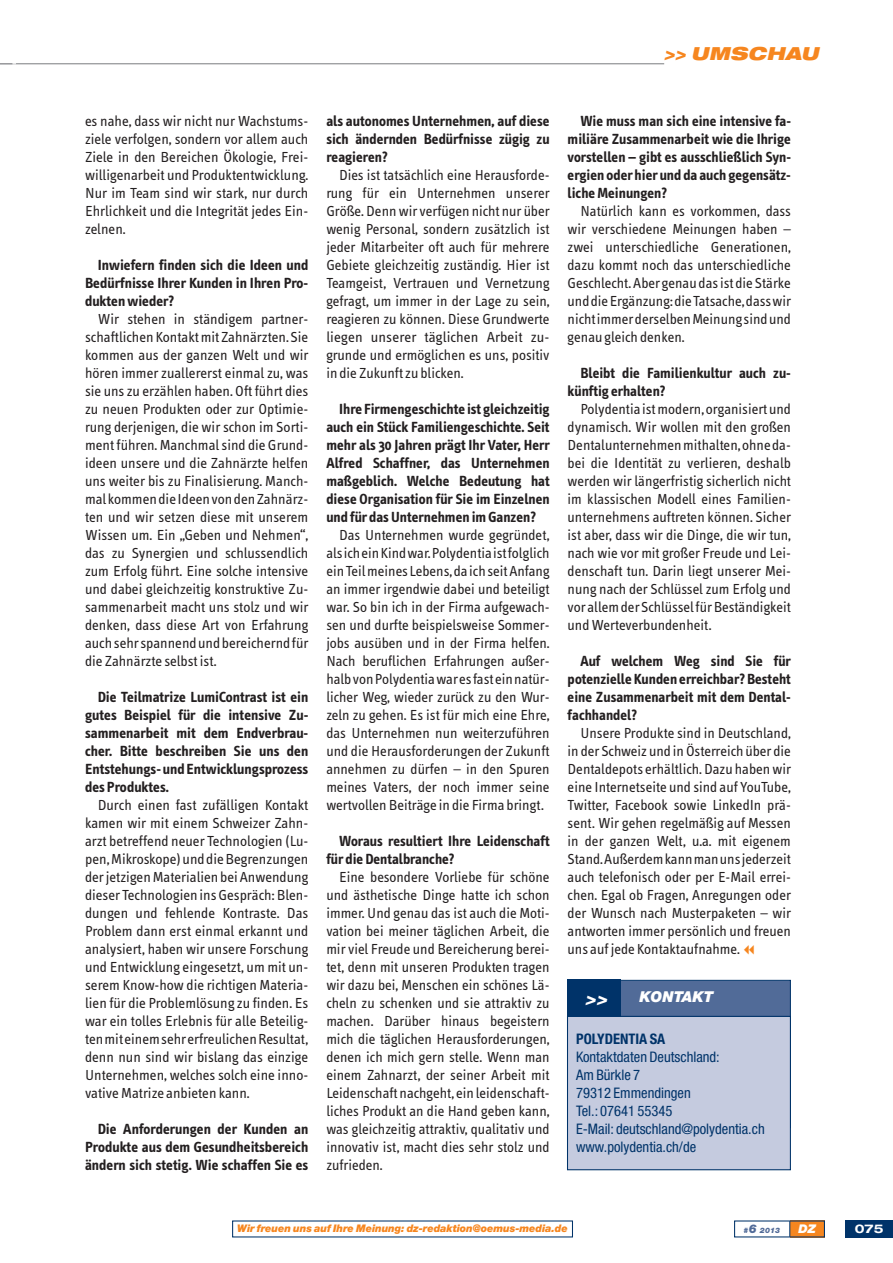
<style>
.page{position:relative;width:893px;height:1263px;background:#fff}
.page>*{position:absolute;margin:0;border:0;box-sizing:border-box;transform-origin:0 0}
.t1{font:italic 900 expanded 18px "Helvetica Neue";color:#f6861f}
.t2{font:italic 900 expanded 18px "Helvetica Neue";color:#fff}
.t3{font:15px/18px "Info Text";color:#231f20;text-align:justify}
.t4{font:700 15px/18px "Info Text";color:#231f20;text-align:justify}
.t5{font:italic 900 15px "Helvetica Neue";color:#fff}
.t6{font:condensed 14.55px/18px "Helvetica Neue";color:#003369}
.t7{font:700 condensed 14.55px "Helvetica Neue";color:#003369}
.t8{font:700 expanded 12px "Helvetica Neue";color:#fff}
.t9{font:italic 900 12px "Helvetica Neue";color:#fff}
.t10{font:italic 900 10.5px "Helvetica Neue";letter-spacing:-.01em;color:#f6861f}
.t11{font:italic 900 7.5px "Helvetica Neue";color:#516b98}
.s1{font-size:12px}
</style>
<div class="page">
<div style="left:790px;top:1220px;width:35px;height:17px;background:#f6861f"></div>
<div style="left:845px;top:1220px;width:48px;height:17px;background:#003369"></div>
<svg style="left:789px;top:1221px;width:1px;height:16px"></svg>
<hr style="left:0;top:63px;width:664px;height:1px;background:#808285">
<svg style="left:0;top:63px;width:16px;height:1px"></svg>
<div style="left:568px;top:981px;width:222px;height:146px;background:#516b98"></div>
<div style="left:568px;top:1017px;width:222px;height:152px;background:#c5cbdf"></div>
<div style="left:567px;top:1016px;width:224px;height:154px;border:1px solid #003369"></div>
<div style="left:567px;top:980px;width:53px;height:37px;background:#003369"></div>
<p class="t1" style="left:664px;top:45px;width:160px">&gt;&gt; UMSCHAU</p>
<p class="t3" style="left:85px;top:113px;width:225px">es nahe, dass wir nicht nur Wachstums&shy;ziele verfolgen, sondern vor allem auch Ziele in den Bereichen Ökologie, Frei&shy;willigenarbeit und Produktentwicklung.<br>Nur im Team sind wir stark, nur durch Ehrlichkeit und die Integrität jedes Ein&shy;zelnen.</p>
<p class="t4" style="left:85px;top:257px;width:225px;text-indent:13px">Inwiefern finden sich die Ideen und Bedürfnisse Ihrer Kunden in Ihren Pro&shy;dukten wieder?</p>
<p class="t3" style="left:85px;top:311px;width:225px;text-indent:13px">Wir stehen in ständigem partner&shy;schaftlichen Kontakt mit Zahnärzten. Sie kommen aus der ganzen Welt und wir hören immer zuallererst einmal zu, was sie uns zu erzählen haben. Oft führt dies zu neuen Produkten oder zur Optimie&shy;rung derjenigen, die wir schon im Sorti&shy;ment führen. Manchmal sind die Grund&shy;ideen unsere und die Zahnärzte helfen uns weiter bis zu Finalisierung. Manch&shy;mal kommen die Ideen von den Zahnärz&shy;ten und wir setzen diese mit unserem Wissen um. Ein „Geben und Nehmen“, das zu Synergien und schlussendlich zum Erfolg führt. Eine solche intensive und dabei gleichzeitig konstruktive Zu&shy;sammenarbeit macht uns stolz und wir denken, dass diese Art von Erfahrung auch sehr spannend und bereichernd für die Zahnärzte selbst ist.</p>
<p class="t4" style="left:85px;top:689px;width:225px;text-indent:13px">Die Teilmatrize LumiContrast ist ein gutes Beispiel für die intensive Zu&shy;sammenarbeit mit dem Endverbrau&shy;cher. Bitte beschreiben Sie uns den Entstehungs- und Entwicklungsprozess des Produktes.</p>
<p class="t3" style="left:85px;top:797px;width:225px;text-indent:13px">Durch einen fast zufälligen Kontakt kamen wir mit einem Schweizer Zahn&shy;arzt betreffend neuer Technologien (Lu&shy;pen, Mikroskope) und die Begrenzungen der jetzigen Materialien bei Anwendung dieser Technologien ins Gespräch: Blen&shy;dungen und fehlende Kontraste. Das Problem dann erst einmal erkannt und analysiert, haben wir unsere Forschung und Entwicklung eingesetzt, um mit un&shy;serem Know-how die richtigen Materia&shy;lien für die Problemlösung zu finden. Es war ein tolles Erlebnis für alle Beteilig&shy;ten mit einem sehr erfreulichen Resultat, denn nun sind wir bislang das einzige Unternehmen, welches solch eine inno&shy;vative Matrize anbieten kann.</p>
<p class="t4" style="left:85px;top:1121px;width:225px;text-indent:13px">Die Anforderungen der Kunden an Produkte aus dem Gesundheitsbereich ändern sich stetig. Wie schaffen Sie es</p>
<p class="t4" style="left:326px;top:113px;width:225px">als autonomes Unternehmen, auf diese sich ändernden Bedürfnisse zügig zu reagieren?</p>
<p class="t3" style="left:326px;top:167px;width:225px;text-indent:13px">Dies ist tatsächlich eine Herausforde&shy;rung für ein Unternehmen unserer Größe. Denn wir verfügen nicht nur über wenig Personal, sondern zusätzlich ist jeder Mitarbeiter oft auch für mehrere Gebiete gleichzeitig zuständig. Hier ist Teamgeist, Vertrauen und Vernetzung gefragt, um immer in der Lage zu sein, reagieren zu können. Diese Grundwerte liegen unserer täglichen Arbeit zu&shy;grunde und ermöglichen es uns, positiv in die Zukunft zu blicken.</p>
<p class="t4" style="left:326px;top:401px;width:225px;text-indent:13px">Ihre Firmengeschichte ist gleichzeitig auch ein Stück Familiengeschichte. Seit mehr als 30 Jahren prägt Ihr Vater, Herr Alfred Schaffner, das Unternehmen maßgeblich. Welche Bedeutung hat diese Organisation für Sie im Einzelnen und für das Unternehmen im Ganzen?</p>
<p class="t3" style="left:326px;top:527px;width:225px;text-indent:13px">Das Unternehmen wurde gegründet, als ich ein Kind war. Polydentia ist folglich ein Teil meines Lebens, da ich seit Anfang an immer irgendwie dabei und beteiligt war. So bin ich in der Firma aufgewach&shy;sen und durfte beispielsweise Sommer&shy;jobs ausüben und in der Firma helfen.<br>Nach beruflichen Erfahrungen außer&shy;halb von Polydentia war es fast ein natür&shy;licher Weg, wieder zurück zu den Wur&shy;zeln zu gehen. Es ist für mich eine Ehre, das Unternehmen nun weiterzuführen und die Herausforderungen der Zukunft annehmen zu dürfen – in den Spuren meines Vaters, der noch immer seine wertvollen Beiträge in die Firma bringt.</p>
<p class="t4" style="left:326px;top:833px;width:225px;text-indent:13px">Woraus resultiert Ihre Leidenschaft für die Dentalbranche?</p>
<p class="t3" style="left:326px;top:869px;width:225px;text-indent:13px">Eine besondere Vorliebe für schöne und ästhetische Dinge hatte ich schon immer. Und genau das ist auch die Moti&shy;vation bei meiner täglichen Arbeit, die mir viel Freude und Bereicherung berei&shy;tet, denn mit unseren Produkten tragen wir dazu bei, Menschen ein schönes Lä&shy;cheln zu schenken und sie attraktiv zu machen. Darüber hinaus begeistern mich die täglichen Herausforderungen, denen ich mich gern stelle. Wenn man einem Zahnarzt, der seiner Arbeit mit Leidenschaft nachgeht, ein leidenschaft&shy;liches Produkt an die Hand geben kann, was gleichzeitig attraktiv, qualitativ und innovativ ist, macht dies sehr stolz und zufrieden.</p>
<p class="t4" style="left:568px;top:113px;width:225px;text-indent:13px">Wie muss man sich eine intensive fa&shy;miliäre Zusammenarbeit wie die Ihrige vorstellen – gibt es ausschließlich Syn&shy;ergien oder hier und da auch gegensätz&shy;liche Meinungen?</p>
<p class="t3" style="left:568px;top:203px;width:225px;text-indent:13px">Natürlich kann es vorkommen, dass wir verschiedene Meinungen haben – zwei unterschiedliche Generationen, dazu kommt noch das unterschiedliche Geschlecht. Aber genau das ist die Stärke und die Ergänzung: die Tatsache, dass wir nicht immer derselben Meinung sind und genau gleich denken.</p>
<p class="t4" style="left:568px;top:365px;width:225px;text-indent:13px">Bleibt die Familienkultur auch zu&shy;künftig erhalten?</p>
<p class="t3" style="left:568px;top:401px;width:225px;text-indent:13px">Polydentia ist modern, organisiert und dynamisch. Wir wollen mit den großen Dentalunternehmen mithalten, ohne da&shy;bei die Identität zu verlieren, deshalb werden wir längerfristig sicherlich nicht im klassischen Modell eines Familien&shy;unternehmens auftreten können. Sicher ist aber, dass wir die Dinge, die wir tun, nach wie vor mit großer Freude und Lei&shy;denschaft tun. Darin liegt unserer Mei&shy;nung nach der Schlüssel zum Erfolg und vor allem der Schlüssel für Beständigkeit und Werteverbundenheit.</p>
<p class="t4" style="left:568px;top:653px;width:225px;text-indent:13px">Auf welchem Weg sind Sie für potenzielle Kunden erreichbar? Besteht eine Zusammenarbeit mit dem Dental&shy;fachhandel?</p>
<p class="t3" style="left:568px;top:725px;width:225px;text-indent:13px">Unsere Produkte sind in Deutschland, in der Schweiz und in Österreich über die Dentaldepots erhältlich. Dazu haben wir eine Internetseite und sind auf YouTube, Twitter, Facebook sowie LinkedIn prä&shy;sent. Wir gehen regelmäßig auf Messen in der ganzen Welt, u.a. mit eigenem Stand. Außerdem kann man uns jederzeit auch telefonisch oder per E-Mail errei&shy;chen. Egal ob Fragen, Anregungen oder der Wunsch nach Musterpaketen – wir antworten immer persönlich und freuen uns auf jede Kontaktaufnahme.</p>
<p class="t5" style="left:639px;top:992px;width:76px">KONTAKT</p>
<p class="t2" style="left:585px;top:990px;width:27px">&gt;&gt;</p>
<p class="t7" style="left:576px;top:1034px;width:91px">POLYDENTIA SA</p>
<p class="t6" style="left:576px;top:1049px;width:190px">Kontaktdaten Deutschland:<br>Am Bürkle 7<br>79312 Emmendingen<br>Tel.: 07641 55345<br>E-Mail: deutschland@polydentia.ch www.polydentia.ch/de</p>
<p class="t10" style="left:237px;top:1224px;width:332px">Wir freuen uns auf Ihre Meinung: dz-redaktion@oemus-media.de</p>
<p class="t11" style="left:744px;top:1227px;width:38px">#<span class="s1">6</span> 2013</p>
<p class="t9" style="left:798px;top:1224px;width:19px">DZ</p>
<p class="t8" style="left:855px;top:1224px;width:31px">075</p>
</div>
